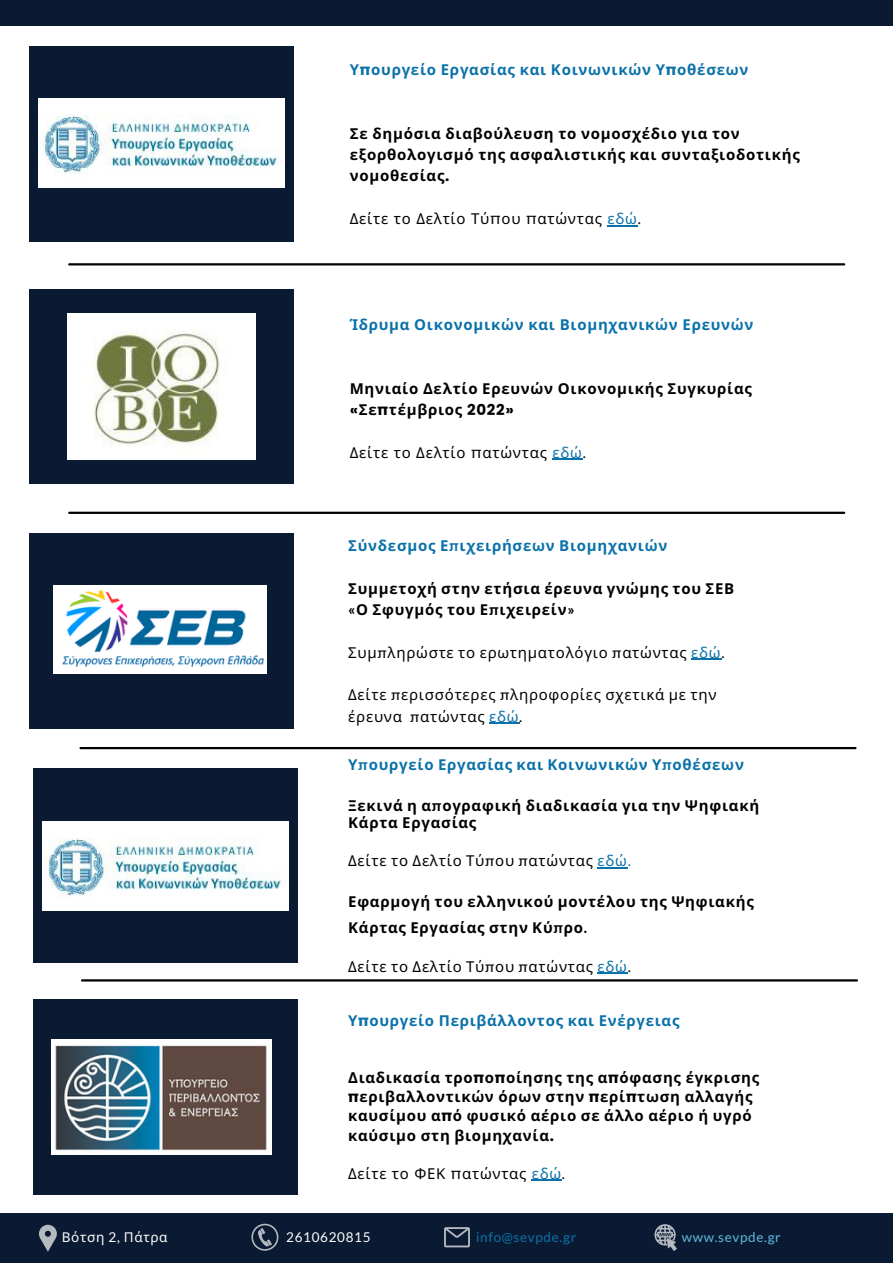
<style>
.page{position:relative;width:893px;height:1264px;background:#fff}
.page>*{position:absolute;margin:0;border:0;box-sizing:border-box;transform-origin:0 0}
.t1{font:700 15px/21.3px "Noto Sans";letter-spacing:.05em;color:#000}
.t2{font:15px/21.3px "Noto Sans";letter-spacing:.05em;color:#000}
.t3{font:700 15px "Noto Sans";letter-spacing:.05em;color:#0a71a9}
.t4{font:13.5px "Lato";letter-spacing:.05em;color:#0a71a9}
.t5{font:13.5px "Lato";letter-spacing:.05em;color:#5eb9da}
.t6{font:13.5px "Noto Sans";letter-spacing:.05em;color:#fff}
.t7{font:13.5px "Lato";letter-spacing:.05em;color:#fff}
.s1{font-family:"Poppins"}
.s2{color:#0a71a9}
.s3{font-family:"Lato"}
.s4{font-family:"Lato";color:#0a71a9}
</style>
<div class="page">
<hr style="left:80px;top:747px;width:775px;height:2px;background:#000">
<div style="left:30px;top:47px;width:264px;height:194px;background:#0a1a32"></div>
<div style="left:30px;top:289px;width:264px;height:194px;background:#0a1a32"></div>
<hr style="left:69px;top:263px;width:775px;height:2px;background:#000">
<hr style="left:69px;top:511px;width:775px;height:3px;background:#000">
<div style="left:0;top:0;width:892px;height:26px;background:#0a1a32"></div>
<div style="left:0;top:1213px;width:892px;height:49px;background:#0a1a32"></div>
<svg style="left:251px;top:1223px;width:27px;height:27px"></svg>
<svg style="left:444px;top:1227px;width:26px;height:20px"></svg>
<svg style="left:654px;top:1224px;width:23px;height:26px"></svg>
<svg style="left:39px;top:1224px;width:18px;height:27px"></svg>
<div style="left:30px;top:533px;width:264px;height:195px;background:#0a1a32"></div>
<div style="left:34px;top:768px;width:264px;height:194px;background:#0a1a32"></div>
<div style="left:34px;top:999px;width:264px;height:195px;background:#0a1a32"></div>
<hr style="left:82px;top:979px;width:774px;height:2px;background:#000">
<img style="left:67px;top:313px;width:188px;height:146px">
<hr style="left:552px;top:459px;width:30px;height:1px;background:#0a71a9">
<hr style="left:597px;top:867px;width:30px;height:1px;background:#0a71a9">
<hr style="left:597px;top:972px;width:30px;height:1px;background:#0a71a9">
<img style="left:43px;top:821px;width:246px;height:89px">
<hr style="left:531px;top:1179px;width:31px;height:1px;background:#0a71a9">
<img style="left:52px;top:1039px;width:219px;height:115px">
<hr style="left:607px;top:225px;width:30px;height:1px;background:#0a71a9">
<img style="left:38px;top:99px;width:247px;height:89px">
<img style="left:54px;top:585px;width:212px;height:88px">
<hr style="left:691px;top:658px;width:30px;height:2px;background:#0a71a9">
<hr style="left:489px;top:722px;width:30px;height:2px;background:#0a71a9">
<p class="t3" style="left:350px;top:59px;width:400px">Υ<span class="s1">π</span>ουργείο Εργασίας και Κοινωνικών Υ<span class="s1">π</span>οθέσεων</p>
<p class="t1" style="left:350px;top:122px;width:451px">Σε δημόσια διαβούλευση το νομοσχέδιο για τον εξορθολογισμό της ασφαλιστικής και συνταξιοδοτικής νομοθεσίας<span class="s1">.</span></p>
<p class="t2" style="left:350px;top:208px;width:292px">Δείτε το Δελτίο Τύ<span class="s1">π</span>ου <span class="s1">π</span>ατώντας <span class="s2">εδώ</span><span class="s1">.</span></p>
<p class="t3" style="left:350px;top:313px;width:405px">Ίδρυμα Οικονομικών και Βιομηχανικών Ερευνών</p>
<p class="t1" style="left:350px;top:377px;width:404px">Μηνιαίο Δελτίο Ερευνών Οικονομικής Συγκυρίας <span class="s1">«</span>Σε<span class="s1">π</span>τέμβριος <span class="s1">2022»</span></p>
<p class="t2" style="left:350px;top:441px;width:237px">Δείτε το Δελτίο <span class="s1">π</span>ατώντας <span class="s2">εδώ</span><span class="s1">.</span></p>
<p class="t3" style="left:348px;top:534px;width:321px">Σύνδεσμος Ε<span class="s3">π</span>ιχειρήσεων Βιομηχανιών</p>
<p class="t1" style="left:348px;top:577px;width:387px">Συμμετοχή στην ετήσια έρευνα γνώμης του ΣΕΒ <span class="s3">«</span>Ο Σφυγμός του Ε<span class="s3">π</span>ιχειρείν<span class="s3">»</span></p>
<p class="t2" style="left:348px;top:641px;width:378px">Συμ<span class="s3">π</span>ληρώστε το ερωτηματολόγιο <span class="s3">π</span>ατώντας <span class="s2">εδώ</span><span class="s3">.</span></p>
<p class="t2" style="left:348px;top:684px;width:370px">Δείτε <span class="s3">π</span>ερισσότερες <span class="s3">π</span>ληροφορίες σχετικά με την έρευνα <span class="s3">π</span>ατώντας <span class="s2">εδώ</span><span class="s3">.</span></p>
<p class="t3" style="left:348px;top:754px;width:397px">Υ<span class="s3">π</span>ουργείο Εργασίας και Κοινωνικών Υ<span class="s3">π</span>οθέσεων</p>
<p class="t1" style="left:348px;top:796px;width:412px;line-height:16.8px">Ξεκινά η α<span class="s3">π</span>ογραφική διαδικασία για την Ψηφιακή<br>Κάρτα Εργασίας</p>
<p class="t2" style="left:348px;top:849px;width:284px">Δείτε το Δελτίο Τύ<span class="s3">π</span>ου <span class="s3">π</span>ατώντας <span class="s2">εδώ</span><span class="s4">.</span></p>
<p class="t1" style="left:348px;top:888px;width:407px;line-height:25.8px">Εφαρμογή του ελληνικού μοντέλου της Ψηφιακής<br>Κάρτας Εργασίας στην Κύ<span class="s3">π</span>ρο<span class="s3">.</span></p>
<p class="t2" style="left:348px;top:955px;width:284px">Δείτε το Δελτίο Τύ<span class="s3">π</span>ου <span class="s3">π</span>ατώντας <span class="s2">εδώ</span><span class="s3">.</span></p>
<p class="t3" style="left:348px;top:1009px;width:333px">Υ<span class="s1">π</span>ουργείο Περιβάλλοντος και Ενέργειας</p>
<p class="t1" style="left:348px;top:1067px;width:412px;line-height:19px">Διαδικασία τρο<span class="s1">π</span>ο<span class="s1">π</span>οίησης της α<span class="s1">π</span>όφασης έγκρισης <span class="s1">π</span>εριβαλλοντικών όρων στην <span class="s1">π</span>ερί<span class="s1">π</span>τωση αλλαγής καυσίμου α<span class="s1">π</span>ό φυσικό αέριο σε άλλο αέριο ή υγρό καύσιμο στη βιομηχανία<span class="s1">.</span></p>
<p class="t2" style="left:348px;top:1162px;width:218px">Δείτε το ΦΕΚ <span class="s1">π</span>ατώντας <span class="s2">εδώ</span><span class="s1">.</span></p>
<p class="t6" style="left:62px;top:1227px;width:107px">Βότση <span class="s3">2,</span> Πάτρα</p>
<p class="t7" style="left:286px;top:1229px;width:86px">2610620815</p>
<p class="t4" style="left:476px;top:1229px;width:101px">info@sevpde.gr</p>
<p class="t5" style="left:681px;top:1229px;width:100px">www.sevpde.gr</p>
</div>
